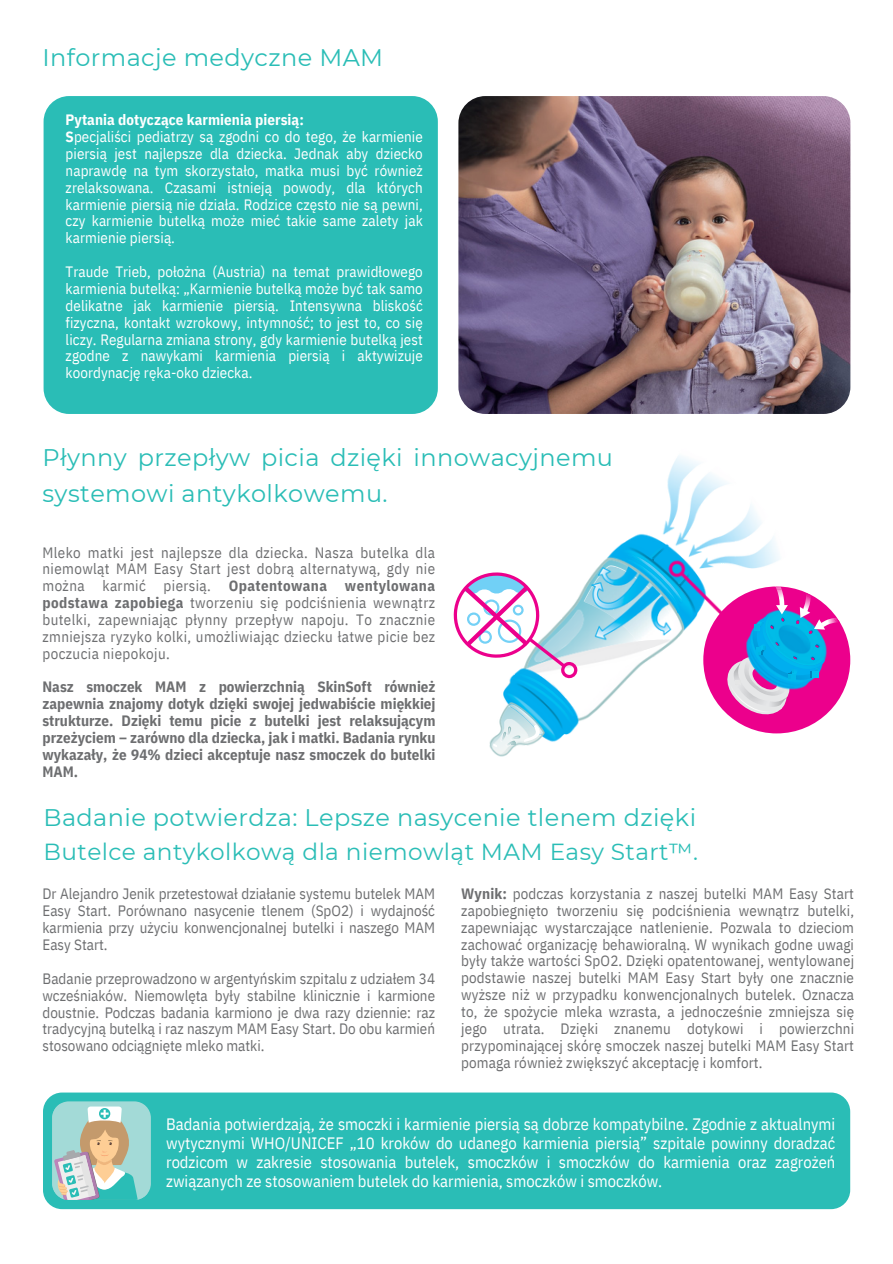
<style>
.page{position:relative;width:893px;height:1264px;background:#fff}
.page>*{position:absolute;margin:0;border:0;box-sizing:border-box;transform-origin:0 0}
.t1{font:24px/36px "Montserrat";letter-spacing:.015em;color:#2abdb6}
.t2{font:23.25px "Montserrat";letter-spacing:.015em;color:#2abdb6}
.t3{font:16.5px/19px "IBM Plex Sans Cond";color:#fff;text-align:justify}
.t4{font:15px/16.8px "IBM Plex Sans Cond";letter-spacing:.005em;color:#6d6e70;text-align:justify}
.t5{font:15px/16.8px "IBM Plex Sans Cond";letter-spacing:.005em;color:#fff;text-align:justify}
.t6{font:700 15px/16.8px "IBM Plex Sans Cond";color:#6d6e70;text-align:justify}
.t7{font:700 15px "IBM Plex Sans Cond";letter-spacing:.005em;color:#fff}
.s1{font-weight:700}
</style>
<div class="page">
<div style="left:44px;top:96px;width:394px;height:318px;background:#2abdb6;border-radius:25px"></div>
<img style="left:458px;top:96px;width:392px;height:318px;border-radius:27px">
<img style="left:574px;top:589px;width:93px;height:130px">
<svg style="left:637px;top:647px;width:26px;height:6px"></svg>
<img style="left:490px;top:661px;width:95px;height:96px">
<img style="left:583px;top:456px;width:197px;height:191px">
<svg style="left:453px;top:572px;width:121px;height:175px"></svg>
<div style="left:43px;top:1092px;width:807px;height:117px;background:#2abdb6;border-radius:19px"></div>
<div style="left:52px;top:1101px;width:99px;height:98px;background:#a3dad7;border-radius:17px"></div>
<div style="left:51px;top:1103px;width:97px;height:96px;background:#a3dad7;border-radius:8px"></div>
<svg style="left:54px;top:1106px;width:85px;height:94px"></svg>
<svg style="left:703px;top:580px;width:147px;height:153px"></svg>
<p class="t1" style="left:42px;top:39px;width:342px">Informacje medyczne MAM</p>
<p class="t7" style="left:66px;top:110px;width:240px">Pytania dotyczące karmienia piersią:</p>
<p class="t5" style="left:66px;top:128px;width:358px"><span class="s1">S</span>pecjaliści pediatrzy są zgodni co do tego, że karmienie piersią jest najlepsze dla dziecka. Jednak aby dziecko naprawdę na tym skorzystało, matka musi być również zrelaksowana. Czasami istnieją powody, dla których karmienie piersią nie działa. Rodzice często nie są pewni, czy karmienie butelką może mieć takie same zalety jak karmienie piersią.</p>
<p class="t5" style="left:66px;top:263px;width:358px">Traude Trieb, położna (Austria) na temat prawidłowego karmienia butelką: „Karmienie butelką może być tak samo delikatne jak karmienie piersią. Intensywna bliskość fizyczna, kontakt wzrokowy, intymność; to jest to, co się liczy. Regularna zmiana strony, gdy karmienie butelką jest zgodne z nawykami karmienia piersią i aktywizuje koordynację ręka-oko dziecka.</p>
<p class="t1" style="left:42px;top:439px;width:572px">Płynny przepływ picia dzięki innowacyjnemu systemowi antykolkowemu.</p>
<p class="t4" style="left:42px;top:543px;width:394px">Mleko matki jest najlepsze dla dziecka. Nasza butelka dla niemowląt MAM Easy Start jest dobrą alternatywą, gdy nie można karmić piersią. <span class="s1">Opatentowana wentylowana podstawa zapobiega</span> tworzeniu się podciśnienia wewnątrz butelki, zapewniając płynny przepływ napoju. To znacznie zmniejsza ryzyko kolki, umożliwiając dziecku łatwe picie bez poczucia niepokoju.</p>
<p class="t6" style="left:42px;top:678px;width:394px">Nasz smoczek MAM z powierzchnią SkinSoft również zapewnia znajomy dotyk dzięki swojej jedwabiście miękkiej strukturze. Dzięki temu picie z butelki jest relaksującym przeżyciem – zarówno dla dziecka, jak i matki. Badania rynku wykazały, że 94% dzieci akceptuje nasz smoczek do butelki MAM.</p>
<p class="t1" style="left:44px;top:799px;width:654px">Badanie potwierdza: Lepsze nasycenie tlenem dzięki</p>
<p class="t2" style="left:44px;top:838px;width:656px">Butelce antykolkową dla niemowląt MAM Easy Start™.</p>
<p class="t4" style="left:42px;top:885px;width:394px">Dr Alejandro Jenik przetestował działanie systemu butelek MAM Easy Start. Porównano nasycenie tlenem (SpO2) i wydajność karmienia przy użyciu konwencjonalnej butelki i naszego MAM Easy Start.</p>
<p class="t4" style="left:42px;top:969px;width:394px">Badanie przeprowadzono w argentyńskim szpitalu z udziałem 34 wcześniaków. Niemowlęta były stabilne klinicznie i karmione doustnie. Podczas badania karmiono je dwa razy dziennie: raz tradycyjną butelką i raz naszym MAM Easy Start. Do obu karmień stosowano odciągnięte mleko matki.</p>
<p class="t4" style="left:461px;top:884px;width:394px"><span class="s1">Wynik:</span> podczas korzystania z naszej butelki MAM Easy Start zapobiegnięto tworzeniu się podciśnienia wewnątrz butelki, zapewniając wystarczające natlenienie. Pozwala to dzieciom zachować organizację behawioralną. W wynikach godne uwagi były także wartości SpO2. Dzięki opatentowanej, wentylowanej podstawie naszej butelki MAM Easy Start były one znacznie wyższe niż w przypadku konwencjonalnych butelek. Oznacza to, że spożycie mleka wzrasta, a jednocześnie zmniejsza się jego utrata. Dzięki znanemu dotykowi i powierzchni przypominającej skórę smoczek naszej butelki MAM Easy Start pomaga również zwiększyć akceptację i komfort.</p>
<p class="t3" style="left:166px;top:1113px;width:670px">Badania potwierdzają, że smoczki i karmienie piersią są dobrze kompatybilne. Zgodnie z aktualnymi wytycznymi WHO/UNICEF „10 kroków do udanego karmienia piersią” szpitale powinny doradzać rodzicom w zakresie stosowania butelek, smoczków i smoczków do karmienia oraz zagrożeń związanych ze stosowaniem butelek do karmienia, smoczków i smoczków.</p>
</div>
